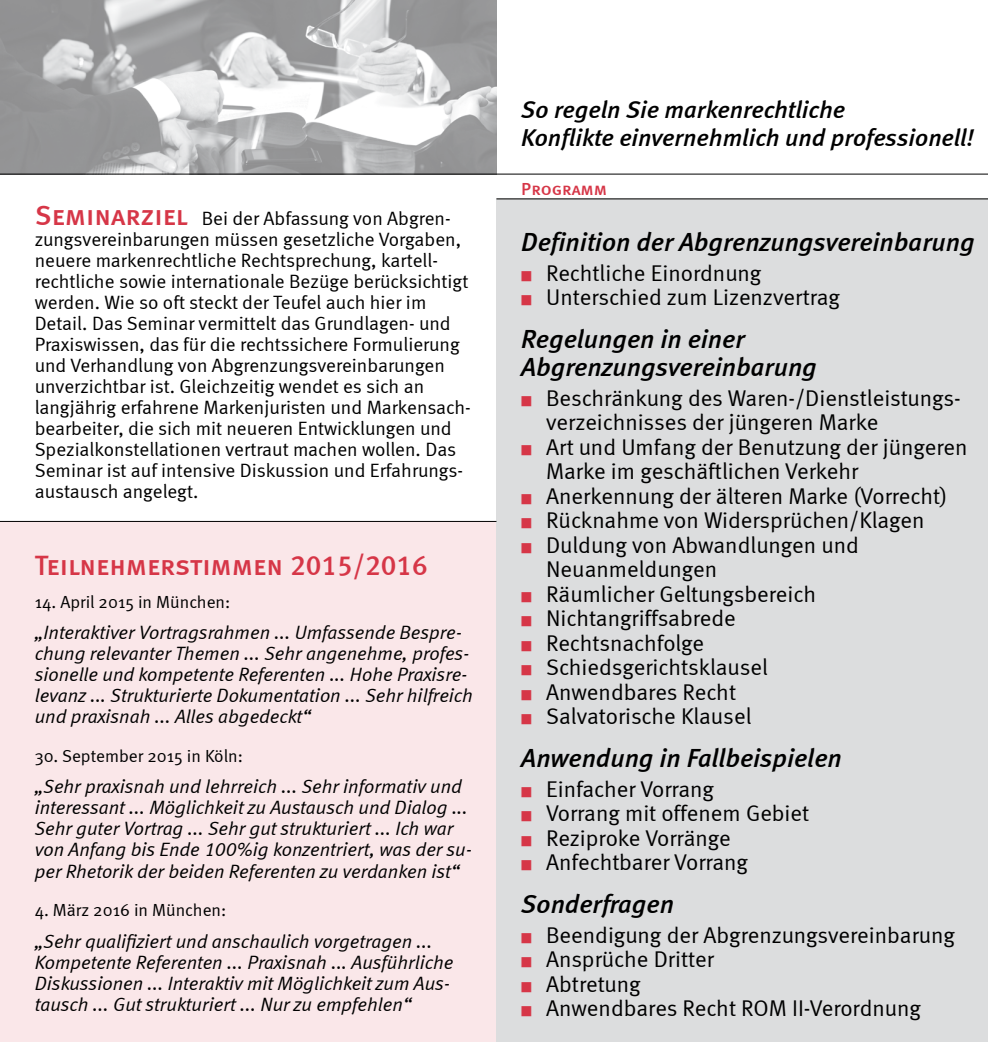
<style>
.page{position:relative;width:988px;height:1042px;background:#fff}
.page>*{position:absolute;margin:0;border:0;box-sizing:border-box;transform-origin:0 0}
.t1{font:28px "Meta Medium LF Caps";color:#d63647}
.t2{font:italic 26.25px/28px "Meta Medium LF";color:#000}
.t3{font:italic 24.5px/28px "Meta Medium LF";color:#000}
.t4{font:22.75px/24.5px "Meta Normal LF";color:#000}
.t5{font:italic 19.25px/21px "Meta Normal LF";color:#000}
.t6{font:19.25px/21px "Meta Normal LF";color:#000}
.t7{font:17.5px "Meta Normal";color:#000}
.t8{font:17.5px "Meta Medium LF Caps";color:#d63647}
.s1{font-family:"Meta Medium LF Caps";font-size:28px;color:#d63647}
.s2{color:#d63647}
</style>
<div class="page">
<div style="left:0;top:521px;width:500px;height:521px;background:#fae7e9"></div>
<div style="left:496px;top:198px;width:491px;height:844px;background:#dcddde"></div>
<img style="left:0;top:0;width:496px;height:174px">
<hr style="left:496px;top:198px;width:491px;height:1px;background:#000">
<hr style="left:0;top:174px;width:987px;height:1px;background:#000">
<hr style="left:0;top:521px;width:496px;height:1px;background:#000">
<p class="t6" style="left:35px;top:207px;width:437px"><span class="s1">Seminarziel</span> Bei der Abfassung von Abgren&shy;zungsvereinbarungen müssen gesetzliche Vorgaben, neuere markenrechtliche Rechtsprechung, kartell&shy;rechtliche sowie internationale Bezüge berücksichtigt werden. Wie so oft steckt der Teufel auch hier im Detail. Das Seminar vermittelt das Grundlagen- und Praxiswissen, das für die rechtssichere Formulierung und Verhandlung von Abgrenzungsvereinbarungen unverzichtbar ist. Gleichzeitig wendet es sich an langjährig erfahrene Markenjuristen und Markensach&shy;bearbeiter, die sich mit neueren Entwicklungen und Spezialkonstellationen vertraut machen wollen. Das Seminar ist auf intensive Diskussion und Erfahrungs&shy;austausch angelegt.</p>
<h1 class="t1" style="left:35px;top:549px;width:394px">Teilnehmerstimmen 2015/2016</h1>
<p class="t7" style="left:35px;top:592px;width:197px">14. April 2015 in München:</p>
<p class="t5" style="left:35px;top:622px;width:439px">„Interaktiver Vortragsrahmen ... Umfassende Bespre&shy;chung relevanter Themen ... Sehr angenehme, profes&shy;sionelle und kompetente Referenten ... Hohe Praxisre&shy;levanz ... Strukturierte Dokumentation ... Sehr hilfreich und praxisnah ... Alles abgedeckt“</p>
<p class="t7" style="left:35px;top:746px;width:210px">30. September 2015 in Köln:</p>
<p class="t5" style="left:35px;top:776px;width:439px">„Sehr praxisnah und lehrreich ... Sehr informativ und interessant ... Möglichkeit zu Austausch und Dialog ...<br>Sehr guter Vortrag ... Sehr gut strukturiert ... Ich war von Anfang bis Ende 100%ig konzentriert, was der su&shy;per Rhetorik der beiden Referenten zu verdanken ist“</p>
<p class="t7" style="left:35px;top:900px;width:193px">4. März 2016 in München:</p>
<p class="t5" style="left:35px;top:930px;width:420px">„Sehr qualifiziert und anschaulich vorgetragen ...<br>Kompetente Referenten ... Praxisnah ... Ausführliche Diskussionen ... Interaktiv mit Möglichkeit zum Aus&shy;tausch ... Gut strukturiert ... Nur zu empfehlen“</p>
<p class="t3" style="left:521px;top:95px;width:454px">So regeln Sie markenrechtliche<br>Konflikte einvernehmlich und professionell!</p>
<p class="t8" style="left:521px;top:179px;width:87px">Programm</p>
<h2 class="t2" style="left:521px;top:228px;width:454px">Definition der Abgrenzungsvereinbarung</h2>
<p class="t4" style="left:521px;top:260px;width:241px"><span class="s2">■</span> Rechtliche Einordnung</p>
<p class="t4" style="left:521px;top:285px;width:320px"><span class="s2">■</span> Unterschied zum Lizenzvertrag</p>
<h2 class="t2" style="left:521px;top:325px;width:297px">Regelungen in einer<br>Abgrenzungsvereinbarung</h2>
<p class="t4" style="left:546px;top:385px;width:416px;text-indent:-25px"><span class="s2">■</span> Beschränkung des Waren-/Dienstleistungs&shy;verzeichnisses der jüngeren Marke</p>
<p class="t4" style="left:546px;top:434px;width:423px;text-indent:-25px"><span class="s2">■</span> Art und Umfang der Benutzung der jüngeren<br>Marke im geschäftlichen Verkehr</p>
<p class="t4" style="left:521px;top:483px;width:427px"><span class="s2">■</span> Anerkennung der älteren Marke (Vorrecht)</p>
<p class="t4" style="left:521px;top:508px;width:404px"><span class="s2">■</span> Rücknahme von Widersprüchen/Klagen</p>
<p class="t4" style="left:546px;top:532px;width:314px;text-indent:-25px"><span class="s2">■</span> Duldung von Abwandlungen und<br>Neuanmeldungen</p>
<p class="t4" style="left:521px;top:581px;width:296px"><span class="s2">■</span> Räumlicher Geltungsbereich</p>
<p class="t4" style="left:521px;top:606px;width:216px"><span class="s2">■</span> Nichtangriffsabrede</p>
<p class="t4" style="left:521px;top:630px;width:184px"><span class="s2">■</span> Rechtsnachfolge</p>
<p class="t4" style="left:521px;top:655px;width:248px"><span class="s2">■</span> Schiedsgerichtsklausel</p>
<p class="t4" style="left:521px;top:679px;width:216px"><span class="s2">■</span> Anwendbares Recht</p>
<p class="t4" style="left:521px;top:704px;width:232px"><span class="s2">■</span> Salvatorische Klausel</p>
<h2 class="t2" style="left:521px;top:744px;width:322px">Anwendung in Fallbeispielen</h2>
<p class="t4" style="left:521px;top:776px;width:194px"><span class="s2">■</span> Einfacher Vorrang</p>
<p class="t4" style="left:521px;top:801px;width:289px"><span class="s2">■</span> Vorrang mit offenem Gebiet</p>
<p class="t4" style="left:521px;top:825px;width:211px"><span class="s2">■</span> Reziproke Vorränge</p>
<p class="t4" style="left:521px;top:850px;width:228px"><span class="s2">■</span> Anfechtbarer Vorrang</p>
<h2 class="t2" style="left:521px;top:889px;width:154px">Sonderfragen</h2>
<p class="t4" style="left:521px;top:922px;width:435px"><span class="s2">■</span> Beendigung der Abgrenzungsvereinbarung</p>
<p class="t4" style="left:521px;top:946px;width:194px"><span class="s2">■</span> Ansprüche Dritter</p>
<p class="t4" style="left:521px;top:971px;width:121px"><span class="s2">■</span> Abtretung</p>
<p class="t4" style="left:521px;top:995px;width:401px"><span class="s2">■</span> Anwendbares Recht ROM II-Verordnung</p>
</div>
